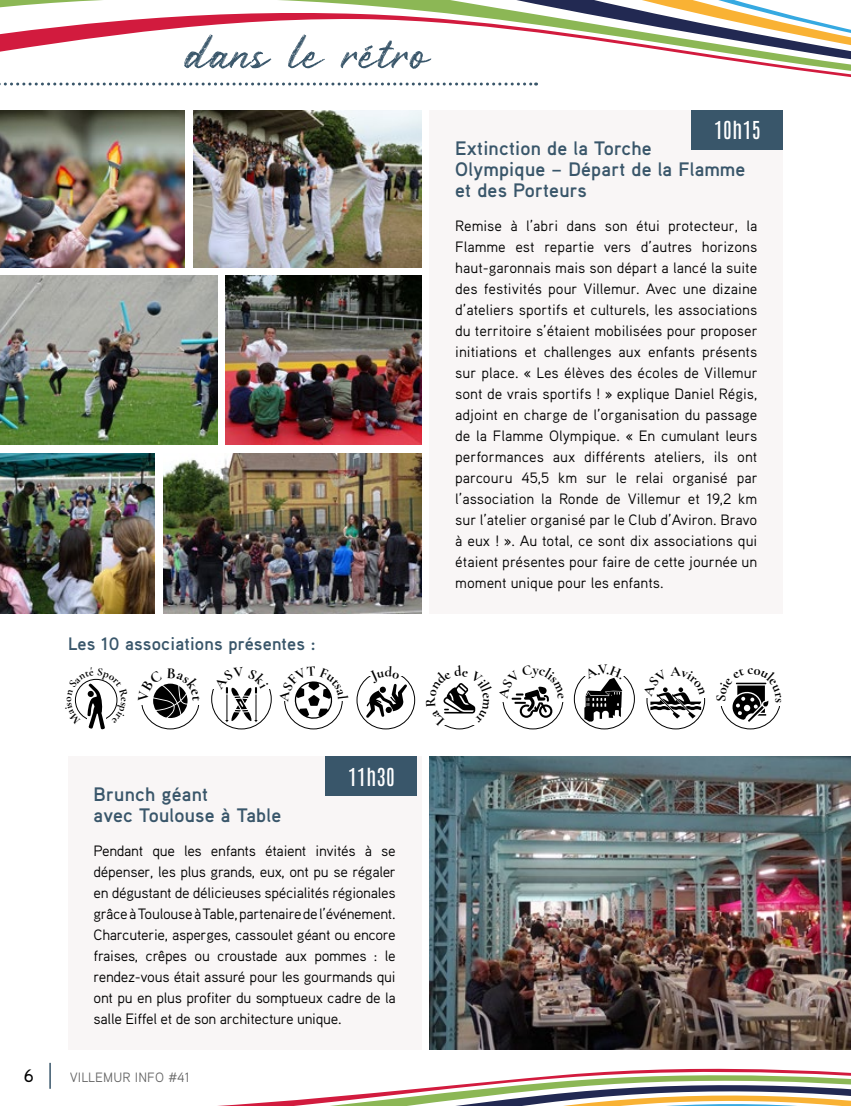
<style>
.page{position:relative;width:851px;height:1106px;background:#fff}
.page>*{position:absolute;margin:0;border:0;box-sizing:border-box;transform-origin:0 0}
.t1{font:66px "Rustyne";color:#39566a}
.t2{font:21px "Antonio";letter-spacing:.02em;color:#fff}
.t3{font:700 19.5px/21px "Aaux Pro";letter-spacing:.01em;color:#39566a}
.t4{font:700 18px "Aaux Pro";letter-spacing:.01em;color:#39566a}
.t5{font:500 18px "Aaux Pro";color:#000}
.t6{font:15px/21px "Aaux Pro";letter-spacing:-.02em;color:#000;text-align:justify}
.t7{font:13.5px "Aaux Pro";letter-spacing:.01em;color:#000}
</style>
<div class="page">
<svg style="left:0;top:0;width:763px;height:8px"></svg>
<svg style="left:0;top:8px;width:850px;height:78px"></svg>
<div style="left:429px;top:110px;width:353px;height:503px;background:#f9f6f6"></div>
<div style="left:68px;top:756px;width:353px;height:293px;background:#f9f6f6"></div>
<div style="left:691px;top:110px;width:91px;height:40px;background:#39566a"></div>
<div style="left:326px;top:756px;width:91px;height:40px;background:#39566a"></div>
<img style="left:0;top:276px;width:217px;height:168px">
<img style="left:0;top:453px;width:155px;height:160px">
<img style="left:163px;top:453px;width:258px;height:160px">
<img style="left:225px;top:276px;width:196px;height:168px">
<img style="left:194px;top:110px;width:227px;height:157px">
<img style="left:0;top:110px;width:185px;height:157px">
<div style="left:211px;top:669px;width:60px;height:60px;border:1px solid #000;border-radius:50%"></div>
<div style="left:210px;top:666px;width:62px;height:22px;background:#fff"></div>
<div style="left:574px;top:668px;width:60px;height:61px;border:1px solid #000;border-radius:50%"></div>
<div style="left:570px;top:664px;width:66px;height:12px;background:#fff"></div>
<div style="left:356px;top:671px;width:59px;height:58px;border:1px solid #000;border-radius:50%"></div>
<img style="left:429px;top:756px;width:421px;height:287px">
<svg style="left:49px;top:1043px;width:801px;height:63px"></svg>
<hr style="left:49px;top:1062px;width:2px;height:26px;background:#39566a">
<svg style="left:74px;top:678px;width:44px;height:51px"></svg>
<svg style="left:443px;top:683px;width:33px;height:43px"></svg>
<svg style="left:284px;top:681px;width:59px;height:43px"></svg>
<svg style="left:646px;top:687px;width:59px;height:31px"></svg>
<svg style="left:141px;top:683px;width:59px;height:35px"></svg>
<svg style="left:502px;top:686px;width:61px;height:32px"></svg>
<svg style="left:213px;top:687px;width:55px;height:35px"></svg>
<svg style="left:366px;top:671px;width:41px;height:47px"></svg>
<svg style="left:584px;top:676px;width:38px;height:45px"></svg>
<svg style="left:720px;top:682px;width:60px;height:39px"></svg>
<h1 class="t1" style="left:181px;top:14px;width:245px">dans le rétro</h1>
<p class="t4" style="left:68px;top:631px;width:249px">Les 10 associations présentes :</p>
<h2 class="t2" style="left:714px;top:115px;width:48px">10h15</h2>
<h3 class="t3" style="left:455px;top:137px;width:291px">Extinction de la Torche<br>Olympique – Départ de la Flamme et des Porteurs</h3>
<p class="t6" style="left:455px;top:214px;width:304px">Remise à l’abri dans son étui protecteur, la Flamme est repartie vers d’autres horizons haut-garonnais mais son départ a lancé la suite des festivités pour Villemur. Avec une dizaine d’ateliers sportifs et culturels, les associations du territoire s’étaient mobilisées pour proposer initiations et challenges aux enfants présents sur place. « Les élèves des écoles de Villemur sont de vrais sportifs ! » explique Daniel Régis, adjoint en charge de l’organisation du passage de la Flamme Olympique. « En cumulant leurs performances aux différents ateliers, ils ont parcouru 45,5 km sur le relai organisé par l’association la Ronde de Villemur et 19,2 km sur l’atelier organisé par le Club d’Aviron. Bravo à eux ! ». Au total, ce sont dix associations qui étaient présentes pour faire de cette journée un moment unique pour les enfants.</p>
<h2 class="t2" style="left:348px;top:761px;width:48px">11h30</h2>
<h3 class="t3" style="left:94px;top:783px;width:189px">Brunch géant<br>avec Toulouse à Table</h3>
<p class="t6" style="left:94px;top:839px;width:304px">Pendant que les enfants étaient invités à se dépenser, les plus grands, eux, ont pu se régaler en dégustant de délicieuses spécialités régionales grâce à Toulouse à Table, partenaire de l’événement.<br>Charcuterie, asperges, cassoulet géant ou encore fraises, crêpes ou croustade aux pommes : le rendez-vous était assuré pour les gourmands qui ont pu en plus profiter du somptueux cadre de la salle Eiffel et de son architecture unique.</p>
<p class="t5" style="left:24px;top:1064px;width:11px">6</p>
<p class="t7" style="left:70px;top:1069px;width:122px">VILLEMUR INFO #41</p>
</div>
